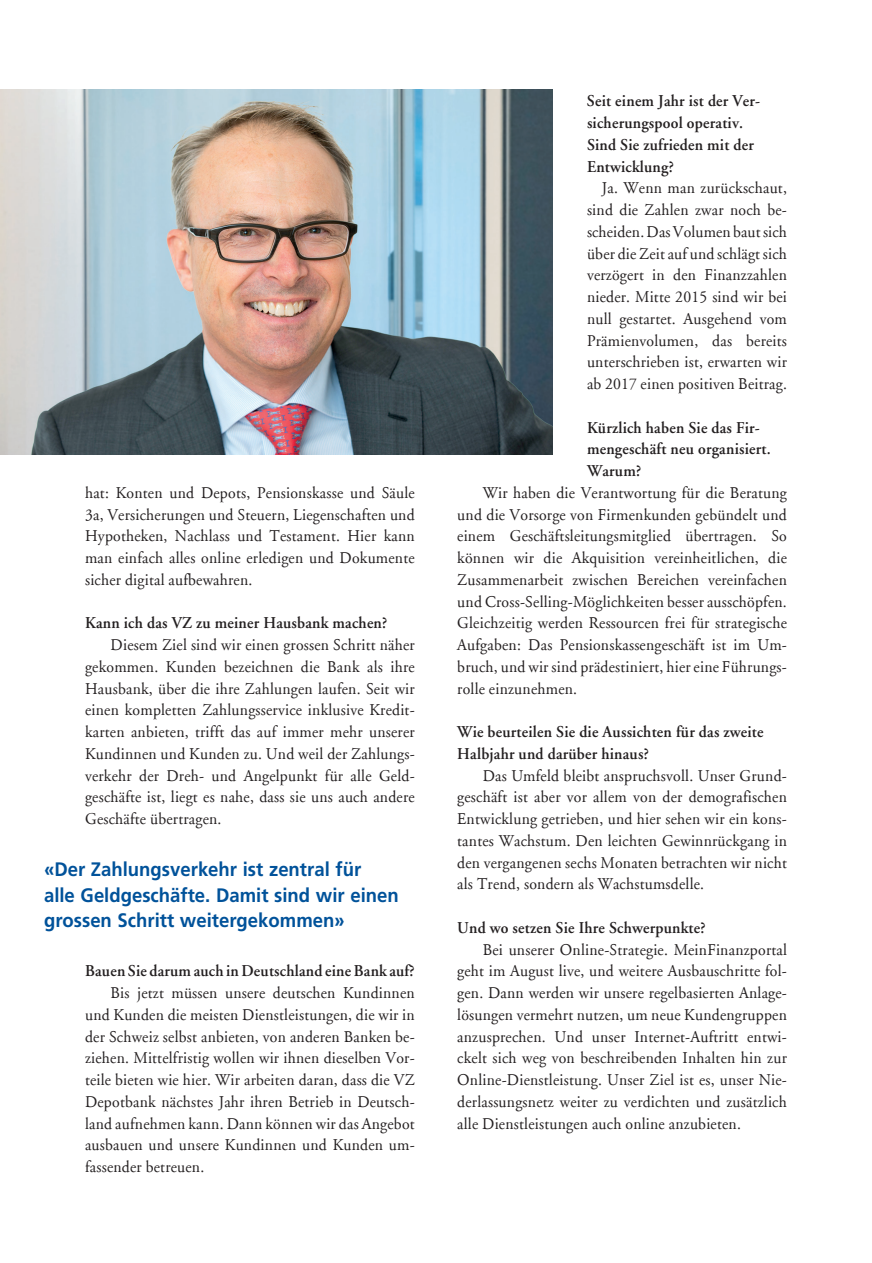
<style>
.page{position:relative;width:872px;height:1263px;background:#fff}
.page>*{position:absolute;margin:0;border:0;box-sizing:border-box;transform-origin:0 0}
.t1{font:700 19.5px/25.5px "Frutiger LT";color:#01529a;scale:.95 1}
.t2{font:16.5px/21.8px "Adobe Garamond";letter-spacing:.015em;color:#231f20;text-align:justify;scale:.95 1}
.t3{font:600 16.5px/21.8px "Adobe Garamond";letter-spacing:.015em;color:#231f20;scale:.95 1}
</style>
<div class="page">
<img style="left:0;top:89px;width:553px;height:365px">
<p class="t2" style="left:85px;top:482px;width:348px">hat: Konten und Depots, Pensionskasse und Säule 3a, Versicherungen und Steuern, Liegenschaften und Hypotheken, Nachlass und Testament. Hier kann man einfach alles online erledigen und Dokumente sicher digital aufbewahren.</p>
<p class="t3" style="left:85px;top:612px;width:320px">Kann ich das VZ zu meiner Hausbank machen?</p>
<p class="t2" style="left:85px;top:634px;width:348px;text-indent:26px">Diesem Ziel sind wir einen grossen Schritt näher gekommen. Kunden bezeichnen die Bank als ihre Hausbank, über die ihre Zahlungen laufen. Seit wir einen kompletten Zahlungsservice inklusive Kredit&shy;karten anbieten, trifft das auf immer mehr unserer Kundinnen und Kunden zu. Und weil der Zahlungs&shy;verkehr der Dreh- und Angelpunkt für alle Geld&shy;geschäfte ist, liegt es nahe, dass sie uns auch andere Geschäfte übertragen.</p>
<p class="t1" style="left:44px;top:857px;width:375px">«Der Zahlungsverkehr ist zentral für<br>alle Geldgeschäfte. Damit sind wir einen grossen Schritt weitergekommen»</p>
<p class="t3" style="left:85px;top:960px;width:348px">Bauen Sie darum auch in Deutschland eine Bank auf?</p>
<p class="t2" style="left:85px;top:982px;width:348px;text-indent:26px">Bis jetzt müssen unsere deutschen Kundinnen und Kunden die meisten Dienstleistungen, die wir in der Schweiz selbst anbieten, von anderen Banken be&shy;ziehen. Mittelfristig wollen wir ihnen dieselben Vor&shy;teile bieten wie hier. Wir arbeiten daran, dass die VZ Depotbank nächstes Jahr ihren Betrieb in Deutsch&shy;land aufnehmen kann. Dann können wir das Angebot ausbauen und unsere Kundinnen und Kunden um&shy;fassender betreuen.</p>
<p class="t3" style="left:587px;top:90px;width:184px">Seit einem Jahr ist der Ver&shy;sicherungspool operativ.<br>Sind Sie zufrieden mit der<br>Entwicklung?</p>
<p class="t2" style="left:587px;top:178px;width:212px;text-indent:15px">Ja. Wenn man zurückschaut, sind die Zahlen zwar noch be&shy;scheiden. Das Volumen baut sich über die Zeit auf und schlägt sich verzögert in den Finanzzahlen nieder. Mitte 2015 sind wir bei null gestartet. Ausgehend vom Prämienvolumen, das bereits unterschrieben ist, erwarten wir ab 2017 einen positiven Beitrag.</p>
<p class="t3" style="left:587px;top:417px;width:195px">Kürzlich haben Sie das Fir&shy;mengeschäft neu organisiert.<br>Warum?</p>
<p class="t2" style="left:457px;top:482px;width:348px;text-indent:26px">Wir haben die Verantwortung für die Beratung und die Vorsorge von Firmenkunden gebündelt und einem Geschäftsleitungsmitglied übertragen. So können wir die Akquisition vereinheitlichen, die Zusammenarbeit zwischen Bereichen vereinfachen und Cross-Selling-Möglichkeiten besser ausschöpfen.<br>Gleichzeitig werden Ressourcen frei für strategische Aufgaben: Das Pensionskassengeschäft ist im Um&shy;bruch, und wir sind prädestiniert, hier eine Führungs&shy;rolle einzunehmen.</p>
<p class="t3" style="left:457px;top:721px;width:324px">Wie beurteilen Sie die Aussichten für das zweite<br>Halbjahr und darüber hinaus?</p>
<p class="t2" style="left:457px;top:765px;width:348px;text-indent:26px">Das Umfeld bleibt anspruchsvoll. Unser Grund&shy;geschäft ist aber vor allem von der demografischen Entwicklung getrieben, und hier sehen wir ein kons&shy;tantes Wachstum. Den leichten Gewinnrückgang in den vergangenen sechs Monaten betrachten wir nicht als Trend, sondern als Wachstumsdelle.</p>
<p class="t3" style="left:457px;top:917px;width:263px">Und wo setzen Sie Ihre Schwerpunkte?</p>
<p class="t2" style="left:457px;top:939px;width:348px;text-indent:26px">Bei unserer Online-Strategie. MeinFinanzportal geht im August live, und weitere Ausbauschritte fol&shy;gen. Dann werden wir unsere regelbasierten Anlage&shy;lösungen vermehrt nutzen, um neue Kundengruppen anzusprechen. Und unser Internet-Auftritt entwi&shy;ckelt sich weg von beschreibenden Inhalten hin zur Online-Dienstleistung. Unser Ziel ist es, unser Nie&shy;derlassungsnetz weiter zu verdichten und zusätzlich alle Dienstleistungen auch online anzubieten.</p>
</div>
